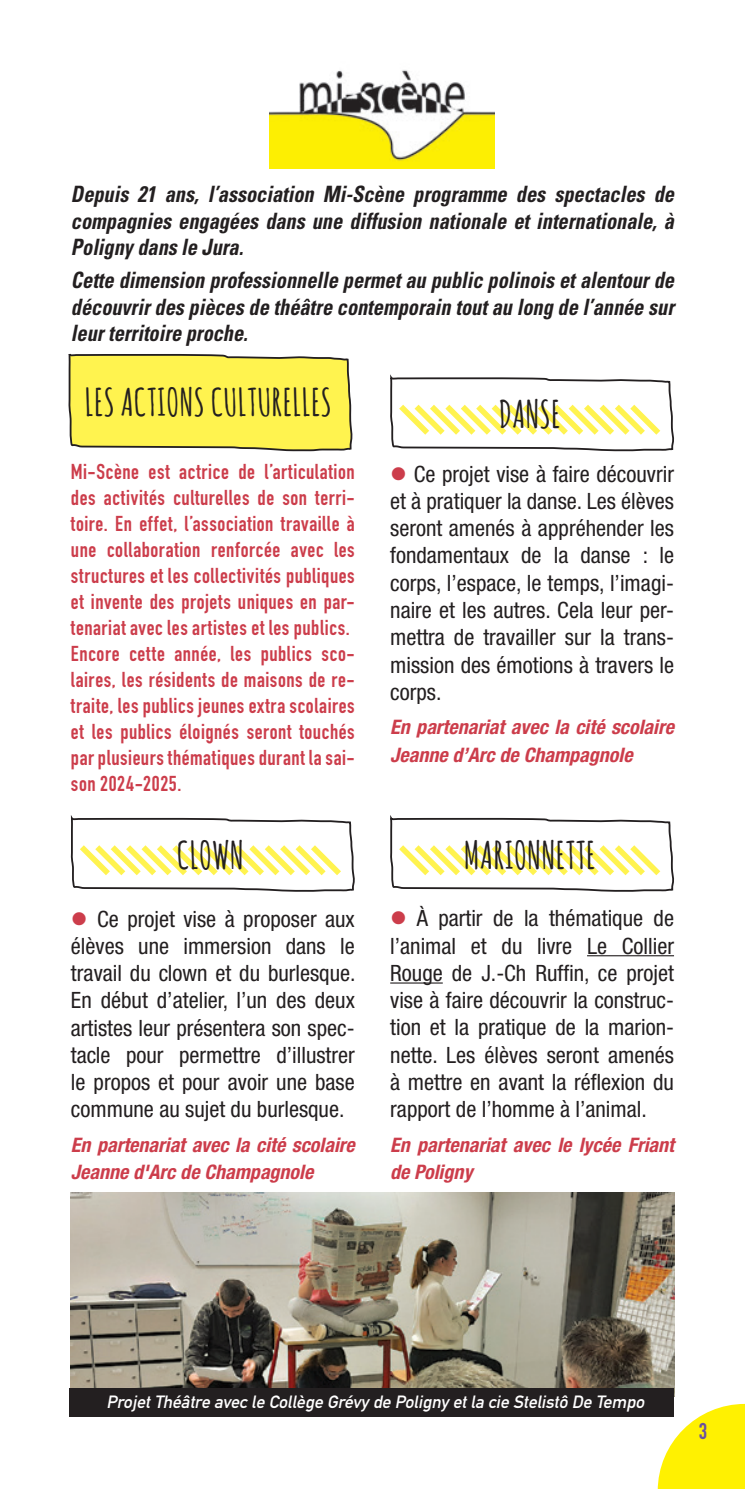
<style>
.page{position:relative;width:745px;height:1489px;background:#fff}
.page>*{position:absolute;margin:0;border:0;box-sizing:border-box;transform-origin:0 0}
.t1{font:700 37.5px "Amatic SC";letter-spacing:.01em;color:#231f20}
.t2{font:condensed 22.5px/27.2px "Helvetica Neue LT Std";color:#231f20;text-align:justify}
.t3{font:italic 700 condensed 22.5px/26.2px "Univers LT Std";color:#231f20;text-align:justify;scale:.9 1}
.t4{font:22.5px "DIN Engschrift Std";color:#6a51a0}
.t5{font:21.25px/26px "DIN Engschrift Std";letter-spacing:.03em;color:#cc3d4b}
.t6{font:italic 700 condensed 20px/27.2px "Helvetica Neue LT Std";color:#cc3d4b}
.t7{font:italic 17.5px "DIN Mittelschrift Std";color:#fff}
.s1{color:#cc3d4b}
</style>
<div class="page">
<img style="left:71px;top:1192px;width:602px;height:195px">
<div style="left:69px;top:1387px;width:604px;height:29px;background:#231f20"></div>
<svg style="left:657px;top:1403px;width:87px;height:85px"></svg>
<svg style="left:70px;top:815px;width:285px;height:77px"></svg>
<hr style="left:586px;top:955px;width:87px;height:1px;background:#231f20">
<hr style="left:390px;top:982px;width:52px;height:1px;background:#231f20">
<svg style="left:390px;top:374px;width:284px;height:78px"></svg>
<img style="left:269px;top:70px;width:225px;height:98px">
<svg style="left:390px;top:815px;width:284px;height:77px"></svg>
<svg style="left:68px;top:353px;width:285px;height:99px;background:#f4e958"></svg>
<p class="t3" style="left:71px;top:181px;width:671px">Depuis 21 ans, l’association Mi-Scène programme des spectacles de compagnies engagées dans une diffusion nationale et internationale, à Poligny dans le Jura.</p>
<p class="t3" style="left:71px;top:267px;width:671px">Cette dimension professionnelle permet au public polinois et alentour de découvrir des pièces de théâtre contemporain tout au long de l’année sur leur territoire proche.</p>
<h1 class="t1" style="left:85px;top:375px;width:248px">LES ACTIONS CULTURELLES</h1>
<p class="t5" style="left:71px;top:459px;width:285px">Mi-Scène est actrice de l’articulation des activités culturelles de son terri&shy;toire. En effet, l’association travaille à une collaboration renforcée avec les structures et les collectivités publiques et invente des projets uniques en par&shy;tenariat avec les artistes et les publics.<br>Encore cette année, les publics sco&shy;laires, les résidents de maisons de re&shy;traite, les publics jeunes extra scolaires et les publics éloignés seront touchés par plusieurs thématiques durant la sai&shy;son 2024-2025.</p>
<h1 class="t1" style="left:177px;top:828px;width:69px">CLOWN</h1>
<p class="t2" style="left:71px;top:905px;width:286px"><span class="s1">●</span> Ce projet vise à proposer aux élèves une immersion dans le travail du clown et du burlesque.<br>En début d’atelier, l’un des deux artistes leur présentera son spec&shy;tacle pour permettre d’illustrer le propos et pour avoir une base commune au sujet du burlesque.</p>
<p class="t6" style="left:71px;top:1130px;width:285px">En partenariat avec la cité scolaire<br>Jeanne d'Arc de Champagnole</p>
<h1 class="t1" style="left:499px;top:387px;width:63px">DANSE</h1>
<p class="t2" style="left:390px;top:460px;width:285px"><span class="s1">●</span> Ce projet vise à faire découvrir et à pratiquer la danse. Les élèves seront amenés à appréhender les fondamentaux de la danse : le corps, l’espace, le temps, l’imagi&shy;naire et les autres. Cela leur per&shy;mettra de travailler sur la trans&shy;mission des émotions à travers le corps.</p>
<p class="t6" style="left:390px;top:713px;width:285px">En partenariat avec la cité scolaire<br>Jeanne d’Arc de Champagnole</p>
<h1 class="t1" style="left:463px;top:828px;width:133px">MARIONNETTE</h1>
<p class="t2" style="left:390px;top:904px;width:285px"><span class="s1">●</span> À partir de la thématique de l’animal et du livre Le Collier Rouge de J.-Ch Ruffin, ce projet vise à faire découvrir la construc&shy;tion et la pratique de la marion&shy;nette. Les élèves seront amenés à mettre en avant la réflexion du rapport de l’homme à l’animal.</p>
<p class="t6" style="left:390px;top:1130px;width:285px">En partenariat avec le lycée Friant de Poligny</p>
<p class="t7" style="left:106px;top:1391px;width:542px">Proj etThéâtre avec le Collège Grévy de Poligny etla cie Stelistô De Tempo</p>
<p class="t4" style="left:698px;top:1417px;width:10px">3</p>
</div>
